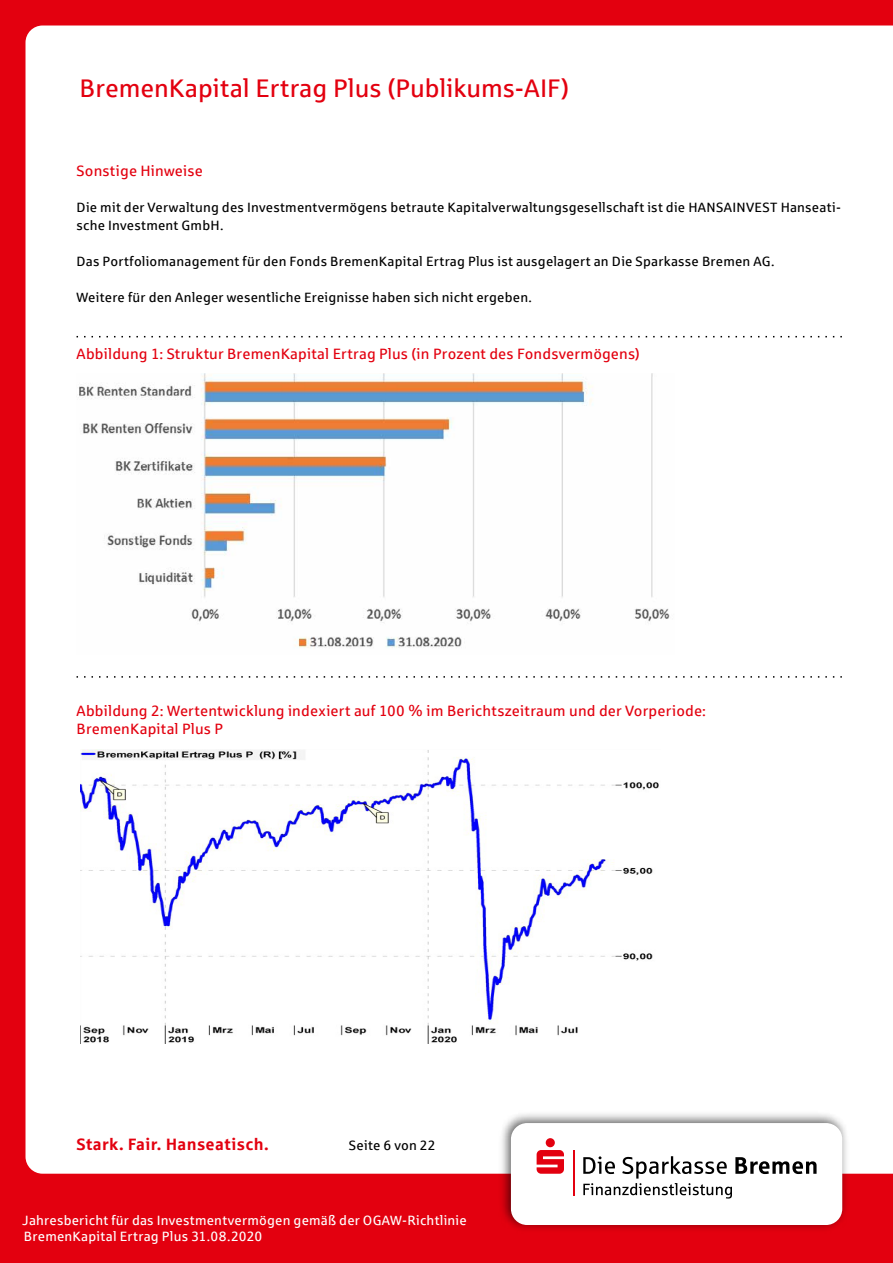
<style>
.page{position:relative;width:893px;height:1263px;background:#e3000f}
.page>*{position:absolute;margin:0;border:0;box-sizing:border-box;transform-origin:0 0}
.t1{font:25.5px "Sparkasse Rg";color:#e3000f}
.t2{font:700 16.5px "Sparkasse Rg";letter-spacing:.015em;color:#e3000f}
.t3{font:15px/18px "Sparkasse Rg";letter-spacing:.01em;color:#e3000f}
.t4{font:13.5px/18px "Sparkasse Rg";letter-spacing:.015em;color:#000}
.t5{font:13.5px/16.2px "Sparkasse Rg";letter-spacing:.015em;color:#fff}
</style>
<div class="page">
<div style="left:26px;top:26px;width:867px;height:1148px;background:#fff"></div>
<img style="left:496px;top:1108px;width:357px;height:121px">
<div style="left:511px;top:1123px;width:331px;height:102px;background:#fff;border-radius:16px"></div>
<div style="left:546px;top:1138px;width:9px;height:9px;background:#e3000f;border-radius:50%"></div>
<svg style="left:537px;top:1150px;width:27px;height:24px"></svg>
<svg style="left:583px;top:1156px;width:233px;height:42px"></svg>
<hr style="left:573px;top:1150px;width:2px;height:45px;background:#e3000f">
<img style="left:77px;top:374px;width:597px;height:281px">
<svg style="left:77px;top:676px;width:765px;height:2px;background:#d8d8d8"></svg>
<img style="left:81px;top:750px;width:579px;height:293px">
<svg style="left:77px;top:336px;width:765px;height:1px"></svg>
<h1 class="t1" style="left:80px;top:72px;width:491px">BremenKapital Ertrag Plus (Publikums-AIF)</h1>
<p class="t3" style="left:77px;top:162px;width:128px">Sonstige Hinweise</p>
<p class="t4" style="left:77px;top:198px;width:766px">Die mit der Verwaltung des Investmentvermögens betraute Kapitalverwaltungsgesellschaft ist die HANSAINVEST Hanseati&shy;sche Investment GmbH.</p>
<p class="t4" style="left:77px;top:252px;width:699px">Das Portfoliomanagement für den Fonds BremenKapital Ertrag Plus ist ausgelagert an Die Sparkasse Bremen AG.</p>
<p class="t4" style="left:77px;top:288px;width:457px">Weitere für den Anleger wesentliche Ereignisse haben sich nicht ergeben.</p>
<p class="t3" style="left:77px;top:344px;width:565px">Abbildung 1: Struktur BremenKapital Ertrag Plus (in Prozent des Fondsvermögens)</p>
<p class="t3" style="left:77px;top:701px;width:631px">Abbildung 2: Wertentwicklung indexiert auf 100 % im Berichtszeitraum und der Vorperiode:<br>BremenKapital Plus P</p>
<p class="t2" style="left:76px;top:1133px;width:194px">Stark. Fair. Hanseatisch.</p>
<p class="t4" style="left:349px;top:1136px;width:88px">Seite 6 von 22</p>
<p class="t5" style="left:22px;top:1212px;width:446px">Jahresbericht für das Investmentvermögen gemäß der OGAW-Richtlinie<br>BremenKapital Ertrag Plus 31.08.2020</p>
</div>
